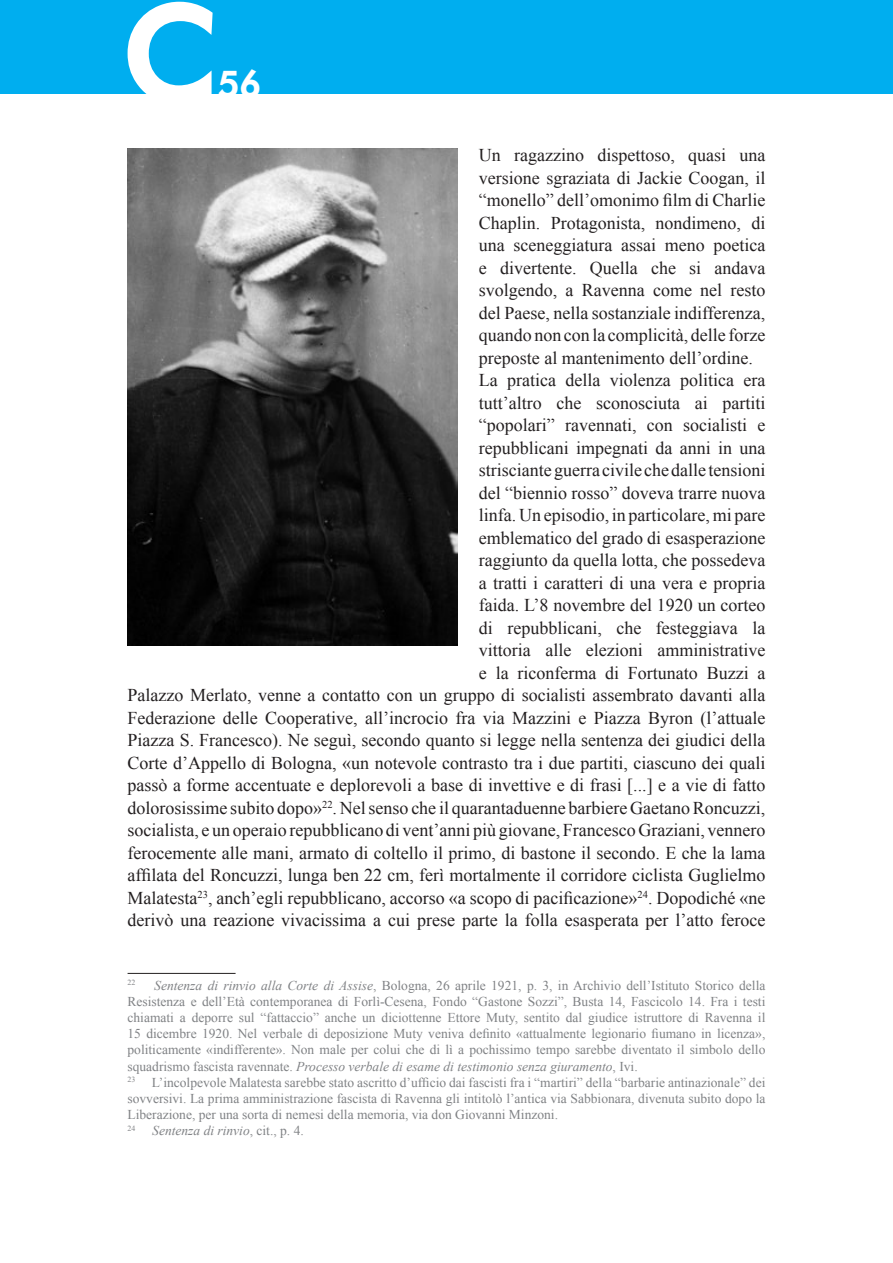
<style>
.page{position:relative;width:893px;height:1263px;background:#fff}
.page>*{position:absolute;margin:0;border:0;box-sizing:border-box;transform-origin:0 0}
.t1{font:36px "Motor Oil 1937 M54";color:#fff}
.t2{font:18px "Times New Roman";color:#231f20}
.t3{font:13.5px/16.2px "Times New Roman";color:#808285}
.t4{font:italic 13.5px "Times New Roman";color:#808285}
.t5{font:7.8px "Times New Roman";color:#808285}
.s1{font-style:italic}
.s2{font-style:normal}
</style>
<div class="page">
<div style="left:0;top:0;width:893px;height:94px;background:#00aeef"></div>
<svg style="left:128px;top:2px;width:85px;height:92px"></svg>
<hr style="left:128px;top:973px;width:108px;height:1px;background:#231f20">
<img style="left:128px;top:149px;width:330px;height:497px">
<h1 class="t1" style="left:217px;top:68px;width:45px">56</h1>
<p class="t2" style="left:479px;top:145px;width:288px">Un ragazzino dispettoso, quasi una</p>
<p class="t2" style="left:479px;top:168px;width:288px">versione sgraziata di Jackie Coogan, il</p>
<p class="t2" style="left:479px;top:190px;width:288px">“monello” dell’omonimo film di Charlie</p>
<p class="t2" style="left:479px;top:213px;width:288px">Chaplin. Protagonista, nondimeno, di</p>
<p class="t2" style="left:479px;top:235px;width:288px">una sceneggiatura assai meno poetica</p>
<p class="t2" style="left:479px;top:258px;width:288px">e divertente. Quella che si andava</p>
<p class="t2" style="left:479px;top:280px;width:288px">svolgendo, a Ravenna come nel resto</p>
<p class="t2" style="left:479px;top:303px;width:288px">del Paese, nella sostanziale indifferenza,</p>
<p class="t2" style="left:479px;top:325px;width:288px">quando non con la complicità, delle forze</p>
<p class="t2" style="left:479px;top:348px;width:275px">preposte al mantenimento dell’ordine.</p>
<p class="t2" style="left:479px;top:370px;width:288px">La pratica della violenza politica era</p>
<p class="t2" style="left:479px;top:393px;width:288px">tutt’altro che sconosciuta ai partiti</p>
<p class="t2" style="left:479px;top:415px;width:288px">“popolari” ravennati, con socialisti e</p>
<p class="t2" style="left:479px;top:438px;width:288px">repubblicani impegnati da anni in una</p>
<p class="t2" style="left:479px;top:460px;width:288px">strisciante guerra civile che dalle tensioni</p>
<p class="t2" style="left:479px;top:483px;width:288px">del “biennio rosso” doveva trarre nuova</p>
<p class="t2" style="left:479px;top:505px;width:288px">linfa. Un episodio, in particolare, mi pare</p>
<p class="t2" style="left:479px;top:528px;width:288px">emblematico del grado di esasperazione</p>
<p class="t2" style="left:479px;top:550px;width:288px">raggiunto da quella lotta, che possedeva</p>
<p class="t2" style="left:479px;top:573px;width:288px">a tratti i caratteri di una vera e propria</p>
<p class="t2" style="left:479px;top:595px;width:288px">faida. L’8 novembre del 1920 un corteo</p>
<p class="t2" style="left:479px;top:618px;width:288px">di repubblicani, che festeggiava la</p>
<p class="t2" style="left:479px;top:640px;width:288px">vittoria alle elezioni amministrative</p>
<p class="t2" style="left:479px;top:663px;width:288px">e la riconferma di Fortunato Buzzi a</p>
<p class="t2" style="left:128px;top:685px;width:639px">Palazzo Merlato, venne a contatto con un gruppo di socialisti assembrato davanti alla</p>
<p class="t2" style="left:128px;top:708px;width:639px">Federazione delle Cooperative, all’incrocio fra via Mazzini e Piazza Byron (l’attuale</p>
<p class="t2" style="left:128px;top:730px;width:639px">Piazza S. Francesco). Ne seguì, secondo quanto si legge nella sentenza dei giudici della</p>
<p class="t2" style="left:128px;top:753px;width:639px">Corte d’Appello di Bologna, «un notevole contrasto tra i due partiti, ciascuno dei quali</p>
<p class="t2" style="left:128px;top:775px;width:639px">passò a forme accentuate e deplorevoli a base di invettive e di frasi [...] e a vie di fatto</p>
<p class="t2" style="left:128px;top:798px;width:639px">dolorosissime subito dopo»<sup>22</sup>. Nel senso che il quarantaduenne barbiere Gaetano Roncuzzi,</p>
<p class="t2" style="left:128px;top:820px;width:639px">socialista, e un operaio repubblicano di vent’anni più giovane, Francesco Graziani, vennero</p>
<p class="t2" style="left:128px;top:843px;width:639px">ferocemente alle mani, armato di coltello il primo, di bastone il secondo. E che la lama</p>
<p class="t2" style="left:128px;top:865px;width:639px">affilata del Roncuzzi, lunga ben 22 cm, ferì mortalmente il corridore ciclista Guglielmo</p>
<p class="t2" style="left:128px;top:888px;width:639px">Malatesta<sup>23</sup>, anch’egli repubblicano, accorso «a scopo di pacificazione»<sup>24</sup>. Dopodiché «ne</p>
<p class="t2" style="left:128px;top:910px;width:639px">derivò una reazione vivacissima a cui prese parte la folla esasperata per l’atto feroce</p>
<p class="t5" style="left:128px;top:978px;width:9px">22</p>
<p class="t3" style="left:128px;top:977px;width:639px;text-indent:27px"><span class="s1">Sentenza di rinvio alla Corte di Assise</span>, Bologna, 26 aprile 1921, p. 3, in Archivio dell’Istituto Storico della Resistenza e dell’Età contemporanea di Forlì-Cesena, Fondo “Gastone Sozzi”, Busta 14, Fascicolo 14. Fra i testi chiamati a deporre sul “fattaccio” anche un diciottenne Ettore Muty, sentito dal giudice istruttore di Ravenna il 15 dicembre 1920. Nel verbale di deposizione Muty veniva definito «attualmente legionario fiumano in licenza», politicamente «indifferente». Non male per colui che di lì a pochissimo tempo sarebbe diventato il simbolo dello squadrismo fascista ravennate. <span class="s1">Processo verbale di esame di testimonio senza giuramento</span>, Ivi.<br><sup>23</sup> L’incolpevole Malatesta sarebbe stato ascritto d’ufficio dai fascisti fra i “martiri” della “barbarie antinazionale” dei sovversivi. La prima amministrazione fascista di Ravenna gli intitolò l’antica via Sabbionara, divenuta subito dopo la Liberazione, per una sorta di nemesi della memoria, via don Giovanni Minzoni.</p>
<p class="t5" style="left:128px;top:1124px;width:9px">24</p>
<p class="t4" style="left:152px;top:1123px;width:153px">Sentenza di rinvio<span class="s2">, cit., p. 4.</span></p>
</div>
